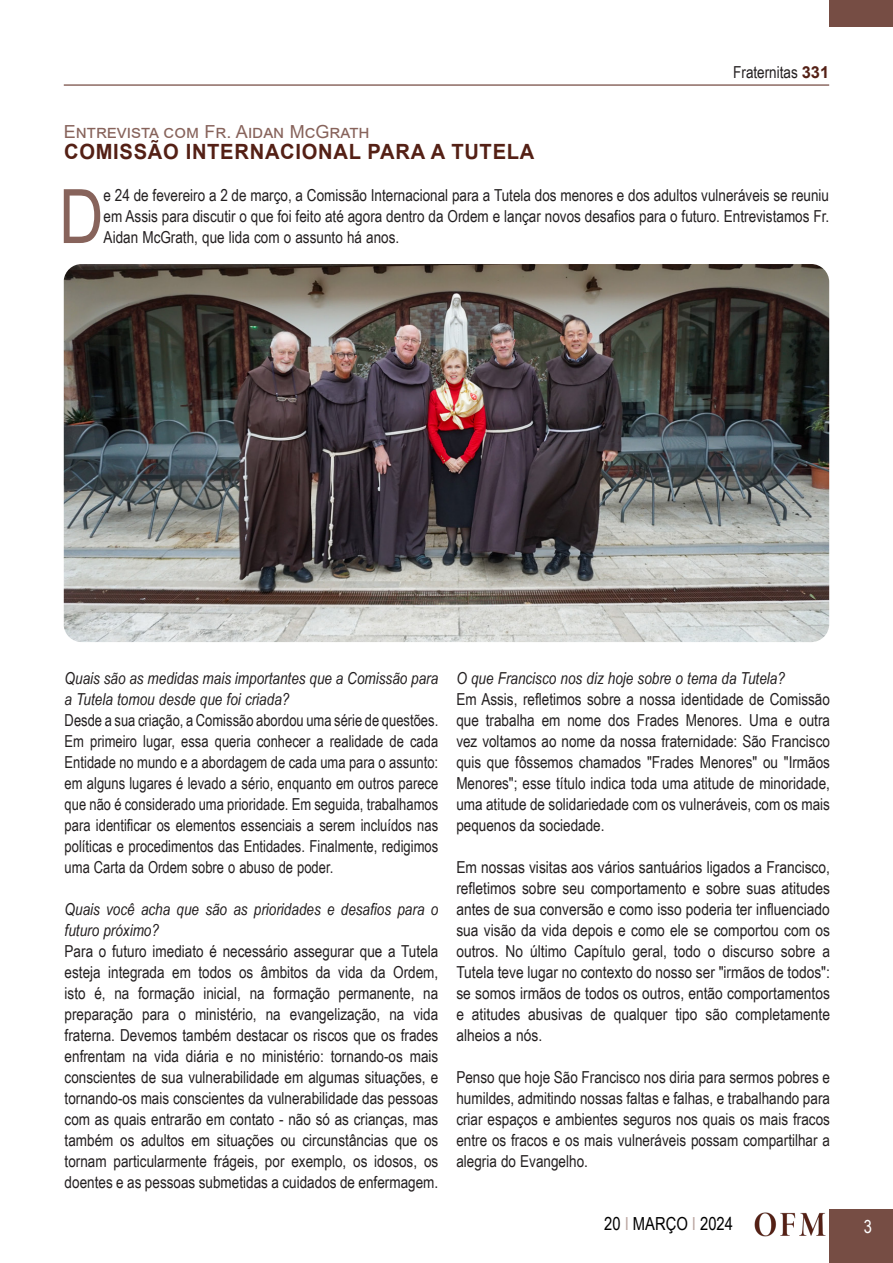
<style>
.page{position:relative;width:893px;height:1263px;background:#fff}
.page>*{position:absolute;margin:0;border:0;box-sizing:border-box;transform-origin:0 0}
.Titolo{font:75.15px "Arial Narrow";color:#87635b}
.Titolo-2{font:700 21px "Arial";letter-spacing:.035em;color:#542015;scale:.96 1}
.Titolo_piccolo{font:18px "Arial";color:#87635b}
.t1{font:18px "Arial Narrow";color:#000}
.t2{font:18px "Arial Narrow";color:#fff}
.Titolo-3{font:16.5px/21px "Arial Narrow";color:#231f20;text-align:justify}
.Titolo-4{font:16.5px/21px "Arial Narrow";color:#231f20;text-align:justify;scale:.96 1}
.Titolo-5{font:italic 16.5px/21px "Arial Narrow";color:#231f20}
.s1{font-family:"Arial";font-weight:700;color:#542015}
.s2{color:#bba6a1}
.s3{color:#000001}
</style>
<div class="page">
<div style="left:829px;top:1209px;width:64px;height:54px;background:#764d44"></div>
<hr style="left:64px;top:85px;width:765px;height:1px;background:#542015">
<div style="left:829px;top:0;width:64px;height:27px;background:#764d44"></div>
<img style="left:755px;top:1212px;width:71px;height:24px">
<img style="left:64px;top:264px;width:765px;height:378px">
<p class="Titolo-3" style="left:733px;top:61px;width:97px">Fraternitas <span class="s1">331</span></p>
<p class="Titolo_piccolo" style="left:64px;top:119px;width:307px">Entrevista com Fr. Aidan McGrath</p>
<p class="Titolo-2" style="left:64px;top:137px;width:491px">COMISSÃO INTERNACIONAL PARA A TUTELA</p>
<p class="Titolo" style="left:59px;top:161px;width:46px">D</p>
<p class="Titolo-3" style="left:104px;top:184px;width:727px">e 24 de fevereiro a 2 de março, a Comissão Internacional para a Tutela dos menores e dos adultos vulneráveis se reuniu em Assis para discutir o que foi feito até agora dentro da Ordem e lançar novos desafios para o futuro. Entrevistamos Fr.<br>Aidan McGrath, que lida com o assunto há anos.</p>
<p class="Titolo-5" style="left:65px;top:667px;width:375px">Quais são as medidas mais importantes que a Comissão para a Tutela tomou desde que foi criada?</p>
<p class="Titolo-4" style="left:65px;top:709px;width:391px">Desde a sua criação, a Comissão abordou uma série de questões.<br>Em primeiro lugar, essa queria conhecer a realidade de cada Entidade no mundo e a abordagem de cada uma para o assunto: em alguns lugares é levado a sério, enquanto em outros parece que não é considerado uma prioridade. Em seguida, trabalhamos para identificar os elementos essenciais a serem incluídos nas políticas e procedimentos das Entidades. Finalmente, redigimos uma Carta da Ordem sobre o abuso de poder.</p>
<p class="Titolo-5" style="left:65px;top:898px;width:375px">Quais você acha que são as prioridades e desafios para o futuro próximo?</p>
<p class="Titolo-3" style="left:65px;top:940px;width:375px">Para o futuro imediato é necessário assegurar que a Tutela esteja integrada em todos os âmbitos da vida da Ordem, isto é, na formação inicial, na formação permanente, na preparação para o ministério, na evangelização, na vida fraterna. Devemos também destacar os riscos que os frades enfrentam na vida diária e no ministério: tornando-os mais conscientes de sua vulnerabilidade em algumas situações, e tornando-os mais conscientes da vulnerabilidade das pessoas com as quais entrarão em contato - não só as crianças, mas também os adultos em situações ou circunstâncias que os tornam particularmente frágeis, por exemplo, os idosos, os doentes e as pessoas submetidas a cuidados de enfermagem.</p>
<p class="Titolo-5" style="left:456px;top:667px;width:330px">O que Francisco nos diz hoje sobre o tema da Tutela?</p>
<p class="Titolo-3" style="left:456px;top:688px;width:375px">Em Assis, refletimos sobre a nossa identidade de Comissão que trabalha em nome dos Frades Menores. Uma e outra vez voltamos ao nome da nossa fraternidade: São Francisco quis que fôssemos chamados "Frades Menores" ou "Irmãos Menores"; esse título indica toda uma atitude de minoridade, uma atitude de solidariedade com os vulneráveis, com os mais pequenos da sociedade.</p>
<p class="Titolo-3" style="left:456px;top:856px;width:375px">Em nossas visitas aos vários santuários ligados a Francisco, refletimos sobre seu comportamento e sobre suas atitudes antes de sua conversão e como isso poderia ter influenciado sua visão da vida depois e como ele se comportou com os outros. No último Capítulo geral, todo o discurso sobre a Tutela teve lugar no contexto do nosso ser "irmãos de todos": se somos irmãos de todos os outros, então comportamentos e atitudes abusivas de qualquer tipo são completamente alheios a nós.</p>
<p class="Titolo-3" style="left:456px;top:1066px;width:375px">Penso que hoje São Francisco nos diria para sermos pobres e humildes, admitindo nossas faltas e falhas, e trabalhando para criar espaços e ambientes seguros nos quais os mais fracos entre os fracos e os mais vulneráveis possam compartilhar a alegria do Evangelho.</p>
<p class="t1" style="left:604px;top:1210px;width:130px">20 <span class="s2">I</span> <span class="s3">MARÇO</span> <span class="s2">I</span> 2024</p>
<p class="t2" style="left:864px;top:1213px;width:10px">3</p>
</div>
